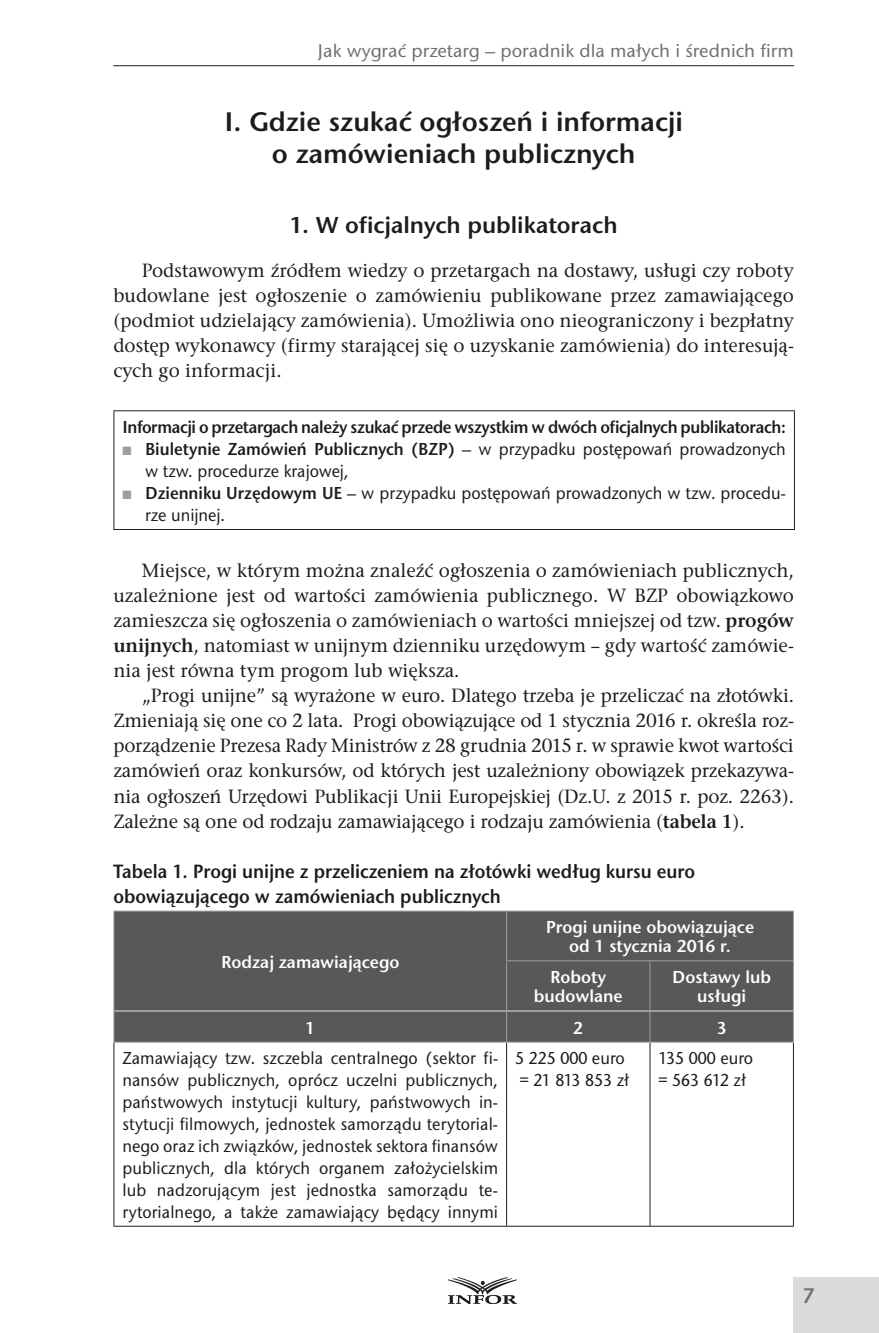
<style>
.page{position:relative;width:879px;height:1333px;background:#fff}
.page>*{position:absolute;margin:0;border:0;box-sizing:border-box;transform-origin:0 0}
.t1{font:28px/32px "Stone San Itc TEE Semi";color:#1c1c1b;text-align:center}
.t2{font:24px "Stone San Itc TEE Semi";color:#1c1c1b}
.t3{font:22px "Stone San Itc TEE Semi";color:#717070}
.t4{font:500 20px/25px "Stone Ser Itc TEE";letter-spacing:-.01em;color:#1c1c1b;text-align:justify}
.t5{font:20px/25px "Stone San Itc TEE Semi";color:#1c1c1b;scale:.93 1}
.t6{font:500 19px "Stone San Itc TEE";color:#717070}
.t7{font:500 18px/22px "Stone San Itc TEE";color:#1c1c1b;scale:.93 1}
.t8{font:18px/19px "Stone San Itc TEE Semi";color:#fff;text-align:center}
.t9{font:18px "Stone San Itc TEE Semi";letter-spacing:-.02em;color:#1c1c1b;scale:.93 1}
.t10{font:18px "Stone San Itc TEE Semi";color:#1c1c1b;scale:.93 1}
.s1{color:#9e9d9d}
.s2{font-family:"Stone San Itc TEE";font-weight:500}
.s3{font-family:"Stone San Itc TEE Semi";font-weight:400}
.s4{font-family:"Stone Ser Itc TEE Semi";font-weight:400}
</style>
<div class="page">
<hr style="left:113px;top:65px;width:681px;height:1px;background:#1c1c1b">
<div style="left:794px;top:1277px;width:85px;height:55px;background:#dbdbda"></div>
<img style="left:448px;top:1277px;width:68px;height:25px">
<hr style="left:113px;top:410px;width:682px;height:1px;background:#1c1c1b">
<hr style="left:113px;top:411px;width:1px;height:118px;background:#1c1c1b">
<hr style="left:794px;top:411px;width:1px;height:118px;background:#1c1c1b">
<hr style="left:113px;top:529px;width:682px;height:1px;background:#1c1c1b">
<div style="left:114px;top:911px;width:679px;height:98px;background:#585858"></div>
<hr style="left:506px;top:911px;width:1px;height:49px;background:#9e9d9d">
<hr style="left:506px;top:960px;width:144px;height:1px;background:#9e9d9d">
<hr style="left:506px;top:961px;width:1px;height:48px;background:#9e9d9d">
<hr style="left:650px;top:960px;width:144px;height:1px;background:#9e9d9d">
<hr style="left:649px;top:961px;width:1px;height:48px;background:#9e9d9d">
<hr style="left:113px;top:910px;width:393px;height:1px;background:#9e9d9d">
<hr style="left:113px;top:911px;width:1px;height:49px;background:#9e9d9d">
<hr style="left:506px;top:910px;width:144px;height:1px;background:#9e9d9d">
<hr style="left:650px;top:910px;width:144px;height:1px;background:#9e9d9d">
<hr style="left:793px;top:911px;width:1px;height:49px;background:#9e9d9d">
<hr style="left:113px;top:960px;width:1px;height:49px;background:#9e9d9d">
<hr style="left:793px;top:961px;width:1px;height:48px;background:#9e9d9d">
<hr style="left:113px;top:1009px;width:393px;height:1px;background:#9e9d9d">
<hr style="left:506px;top:1009px;width:144px;height:1px;background:#9e9d9d">
<hr style="left:650px;top:1009px;width:144px;height:1px;background:#9e9d9d">
<div style="left:114px;top:1011px;width:679px;height:30px;background:#585858"></div>
<svg style="left:114px;top:1042px;width:679px;height:183px"></svg>
<hr style="left:506px;top:1011px;width:1px;height:30px;background:#9e9d9d">
<hr style="left:649px;top:1011px;width:1px;height:30px;background:#9e9d9d">
<hr style="left:506px;top:1042px;width:1px;height:183px;background:#1c1c1b">
<hr style="left:649px;top:1042px;width:1px;height:183px;background:#1c1c1b">
<hr style="left:113px;top:1225px;width:393px;height:1px;background:#1c1c1b">
<hr style="left:506px;top:1225px;width:144px;height:1px;background:#1c1c1b">
<hr style="left:650px;top:1225px;width:144px;height:1px;background:#1c1c1b">
<hr style="left:113px;top:1042px;width:1px;height:183px;background:#1c1c1b">
<hr style="left:793px;top:1042px;width:1px;height:183px;background:#1c1c1b">
<hr style="left:113px;top:1010px;width:393px;height:1px;background:#9e9d9d">
<hr style="left:113px;top:1011px;width:1px;height:30px;background:#9e9d9d">
<hr style="left:506px;top:1010px;width:144px;height:1px;background:#9e9d9d">
<hr style="left:650px;top:1010px;width:144px;height:1px;background:#9e9d9d">
<hr style="left:793px;top:1011px;width:1px;height:30px;background:#9e9d9d">
<hr style="left:113px;top:1041px;width:393px;height:1px;background:#9e9d9d">
<hr style="left:506px;top:1041px;width:144px;height:1px;background:#9e9d9d">
<hr style="left:650px;top:1041px;width:144px;height:1px;background:#9e9d9d">
<p class="t6" style="left:317px;top:39px;width:478px">Jak wygrać przetarg – poradnik dla małych i średnich firm</p>
<h1 class="t1" style="left:224px;top:106px;width:460px">I. Gdzie szukać ogłoszeń i informacji o zamówieniach publicznych</h1>
<p class="t2" style="left:290px;top:211px;width:329px">1. W oficjalnych publikatorach</p>
<p class="t4" style="left:113px;top:259px;width:682px;text-indent:28px">Podstawowym źródłem wiedzy o przetargach na dostawy, usługi czy roboty budowlane jest ogłoszenie o zamówieniu publikowane przez zamawiającego (podmiot udzielający zamówienia). Umożliwia ono nieograniczony i bezpłatny dostęp wykonawcy (firmy starającej się o uzyskanie zamówienia) do interesują&shy;cych go informacji.</p>
<p class="t9" style="left:122px;top:416px;width:715px">Informacji o przetargach należy szukać przede wszystkim w dwóch oficjalnych publikatorach:</p>
<p class="t10" style="left:122px;top:438px;width:715px"><span class="s1">■</span> Biuletynie Zamówień Publicznych (BZP) <span class="s2">– w przypadku postępowań prowadzonych</span></p>
<p class="t7" style="left:145px;top:460px;width:220px">w tzw. procedurze krajowej,</p>
<p class="t7" style="left:145px;top:482px;width:690px;text-indent:-23px"><span class="s1">■</span> <span class="s3">Dzienniku Urzędowym UE</span> – w przypadku postępowań prowadzonych w tzw. procedu&shy;rze unijnej.</p>
<p class="t4" style="left:113px;top:559px;width:682px;text-indent:28px">Miejsce, w którym można znaleźć ogłoszenia o zamówieniach publicznych, uzależnione jest od wartości zamówienia publicznego. W BZP obowiązkowo zamieszcza się ogłoszenia o zamówieniach o wartości mniejszej od tzw. <span class="s4">progów unijnych</span>, natomiast w unijnym dzienniku urzędowym – gdy wartość zamówie&shy;nia jest równa tym progom lub większa.</p>
<p class="t4" style="left:113px;top:684px;width:682px;text-align:left;text-indent:28px">„Progi unijne” są wyrażone w euro. Dlatego trzeba je przeliczać na złotówki.<br>Zmieniają się one co 2 lata. Progi obowiązujące od 1 stycznia 2016 r. określa roz&shy;porządzenie Prezesa Rady Ministrów z 28 grudnia 2015 r. w sprawie kwot wartości zamówień oraz konkursów, od których jest uzależniony obowiązek przekazywa&shy;nia ogłoszeń Urzędowi Publikacji Unii Europejskiej (Dz.U. z 2015 r. poz. 2263).<br>Zależne są one od rodzaju zamawiającego i rodzaju zamówienia (<span class="s4">tabela 1</span>).</p>
<p class="t5" style="left:113px;top:858px;width:627px">Tabela 1. Progi unijne z przeliczeniem na złotówki według kursu euro obowiązującego w zamówieniach publicznych</p>
<p class="t8" style="left:221px;top:952px;width:180px">Rodzaj zamawiającego</p>
<p class="t8" style="left:546px;top:918px;width:210px">Progi unijne obowiązujące od 1 stycznia 2016 r.</p>
<p class="t8" style="left:534px;top:967px;width:90px">Roboty budowlane</p>
<p class="t8" style="left:672px;top:967px;width:100px">Dostawy lub usługi</p>
<p class="t8" style="left:305px;top:1018px;width:12px">1</p>
<p class="t8" style="left:573px;top:1018px;width:12px">2</p>
<p class="t8" style="left:717px;top:1018px;width:12px">3</p>
<p class="t7" style="left:122px;top:1046px;width:405px;text-align:justify">Zamawiający tzw. szczebla centralnego (sektor fi&shy;nansów publicznych, oprócz uczelni publicznych, państwowych instytucji kultury, państwowych in&shy;stytucji filmowych, jednostek samorządu terytorial&shy;nego oraz ich związków, jednostek sektora finansów publicznych, dla których organem założycielskim lub nadzorującym jest jednostka samorządu te&shy;rytorialnego, a także zamawiający będący innymi</p>
<p class="t7" style="left:515px;top:1046px;width:124px">5 225 000 euro = 21 813 853 zł</p>
<p class="t7" style="left:658px;top:1046px;width:103px">135 000 euro = 563 612 zł</p>
<p class="t3" style="left:802px;top:1282px;width:14px">7</p>
</div>
